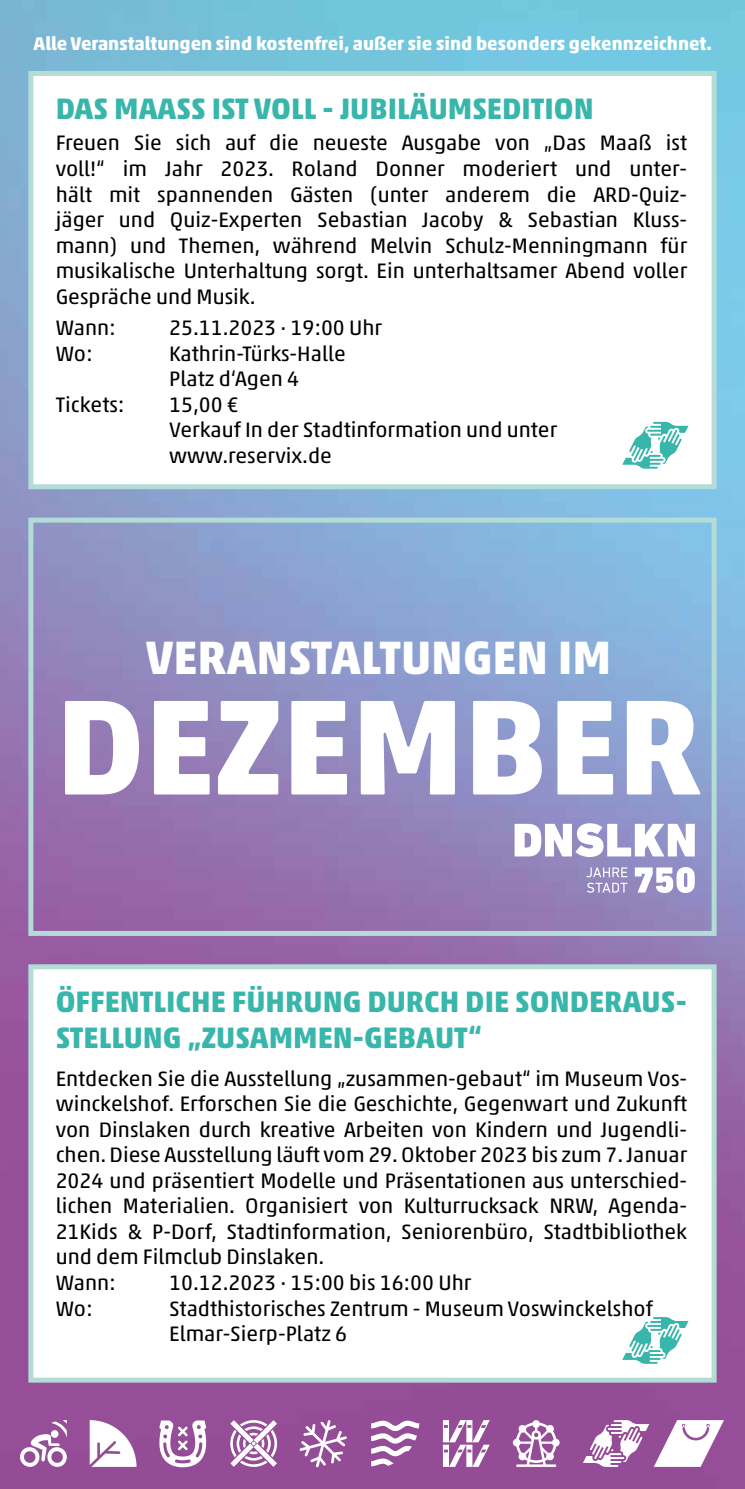
<style>
.page{position:relative;width:745px;height:1489px;background:#fff}
.page>*{position:absolute;margin:0;border:0;box-sizing:border-box;transform-origin:0 0}
.t1{font:700 137.5px "Akko Pro";color:#fff}
.t2{font:700 47.5px "Akko Pro";color:#fff}
.t3{font:700 30px/36px "Akko Pro";color:#38b6ab}
.t4{font:21.25px/25.5px "Akko Pro";color:#000}
.t5{font:700 18.75px "Akko Pro";color:#fff}
</style>
<div class="page">
<img style="left:0;top:0;width:744px;height:1488px">
<svg style="left:90px;top:1419px;width:46px;height:47px"></svg>
<svg style="left:230px;top:1419px;width:47px;height:47px"></svg>
<svg style="left:299px;top:1419px;width:48px;height:48px"></svg>
<svg style="left:371px;top:1420px;width:48px;height:46px"></svg>
<svg style="left:19px;top:1419px;width:49px;height:48px"></svg>
<svg style="left:158px;top:1420px;width:49px;height:46px"></svg>
<div style="left:442px;top:1419px;width:6px;height:23px;background:#9c5a9e"></div>
<div style="left:442px;top:1444px;width:6px;height:22px;background:#9c5a9e"></div>
<svg style="left:443px;top:1419px;width:46px;height:47px"></svg>
<svg style="left:512px;top:1419px;width:47px;height:47px"></svg>
<svg style="left:582px;top:1419px;width:141px;height:47px"></svg>
<div style="left:28px;top:71px;width:688px;height:418px;background:#fff;border:5px solid #b3dcd6"></div>
<svg style="left:622px;top:422px;width:66px;height:46px"></svg>
<div style="left:28px;top:517px;width:688px;height:418px;border:5px solid #b3dcd6"></div>
<svg style="left:514px;top:823px;width:180px;height:34px"></svg>
<svg style="left:586px;top:867px;width:108px;height:26px"></svg>
<div style="left:28px;top:964px;width:688px;height:418px;background:#fff;border:5px solid #b3dcd6"></div>
<svg style="left:622px;top:1317px;width:66px;height:46px"></svg>
<p class="t5" style="left:34px;top:31px;width:679px">Alle Veranstaltungen sind kostenfrei, außer sie sind besonders gekennzeichnet.</p>
<h3 class="t3" style="left:56px;top:90px;width:539px">DAS MAASS IST VOLL - JUBILÄUMSEDITION</h3>
<p class="t4" style="left:56px;top:130px;width:632px;text-align:justify">Freuen Sie sich auf die neueste Ausgabe von „Das Maaß ist voll!“ im Jahr 2023. Roland Donner moderiert und unter&shy;hält mit spannenden Gästen (unter anderem die ARD-Quiz&shy;jäger und Quiz-Experten Sebastian Jacoby &amp; Sebastian Kluss&shy;mann) und Themen, während Melvin Schulz-Menningmann für musikalische Unterhaltung sorgt. Ein unterhaltsamer Abend voller Gespräche und Musik.</p>
<p class="t4" style="left:56px;top:315px;width:62px">Wann:</p>
<p class="t4" style="left:169px;top:315px;width:214px">25.11.2023 · 19:00 Uhr</p>
<p class="t4" style="left:56px;top:340px;width:38px">Wo:</p>
<p class="t4" style="left:169px;top:340px;width:178px">Kathrin-Türks-Halle<br>Platz d‘Agen 4</p>
<p class="t4" style="left:56px;top:391px;width:70px">Tickets:</p>
<p class="t4" style="left:169px;top:391px;width:389px">15,00 €<br>Verkauf In der Stadtinformation und unter www.reservix.de</p>
<h2 class="t2" style="left:146px;top:628px;width:467px">VERANSTALTUNGEN IM</h2>
<h1 class="t1" style="left:56px;top:662px;width:647px">DEZEMBER</h1>
<h3 class="t3" style="left:56px;top:983px;width:632px">ÖFFENTLICHE FÜHRUNG DURCH DIE SONDERAUS-<br>STELLUNG „ZUSAMMEN-GEBAUT“</h3>
<p class="t4" style="left:56px;top:1065px;width:632px">Entdecken Sie die Ausstellung „zusammen-gebaut“ im Museum Vos&shy;winckelshof. Erforschen Sie die Geschichte, Gegenwart und Zukunft von Dinslaken durch kreative Arbeiten von Kindern und Jugendli&shy;chen. Diese Ausstellung läuft vom 29. Oktober 2023 bis zum 7. Januar 2024 und präsentiert Modelle und Präsentationen aus unterschied&shy;lichen Materialien. Organisiert von Kulturrucksack NRW, Agenda-21Kids &amp; P-Dorf, Stadtinformation, Seniorenbüro, Stadtbibliothek und dem Filmclub Dinslaken.<br>Wann:</p>
<p class="t4" style="left:169px;top:1269px;width:303px">10.12.2023 · 15:00 bis 16:00 Uhr</p>
<p class="t4" style="left:56px;top:1295px;width:38px">Wo:</p>
<p class="t4" style="left:169px;top:1295px;width:484px">Stadthistorisches Zentrum - Museum Voswinckelshof<br>Elmar-Sierp-Platz 6</p>
</div>
